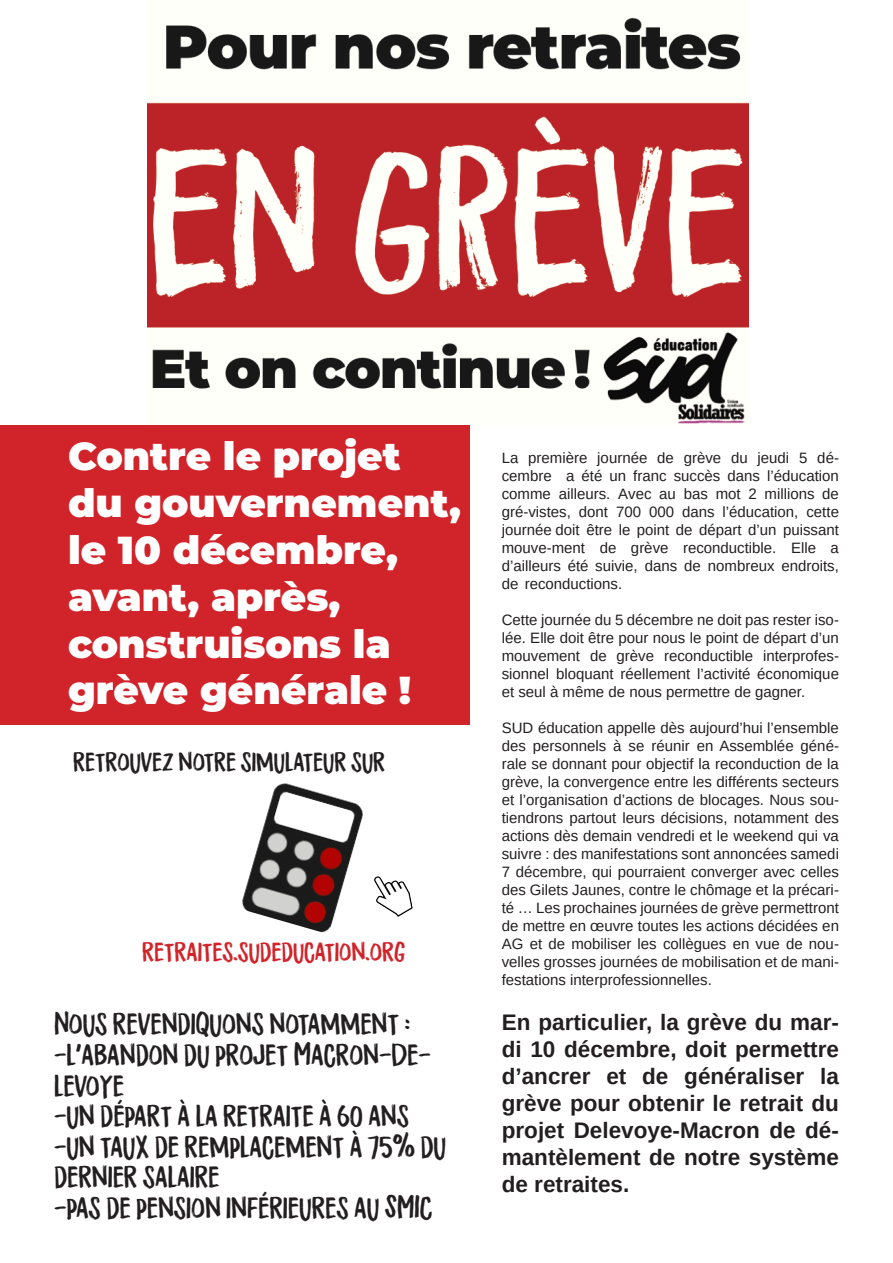
<style>
.page{position:relative;width:893px;height:1263px;background:#fff}
.page>*{position:absolute;margin:0;border:0;box-sizing:border-box;transform-origin:0 0}
.t1{font:900 39px/46.8px "Montserrat";color:#fff}
.t2{font:25.5px/30.6px "Flicker DEMO";color:#231f20}
.t3{font:22.65px "Flicker DEMO";color:#231f20}
.t4{font:22.65px "Flicker DEMO";color:#d1232a}
.t5{font:700 22.5px/27px "Liberation Sans";color:#231f20;text-align:justify}
.t6{font:15px/18px "Liberation Sans";color:#231f20;text-align:justify}
</style>
<div class="page">
<div style="left:0;top:425px;width:470px;height:300px;background:#d1232a"></div>
<img style="left:147px;top:17px;width:601px;height:407px">
<img style="left:242px;top:783px;width:121px;height:150px">
<img style="left:374px;top:876px;width:39px;height:41px">
<p class="t1" style="left:68px;top:431px;width:394px">Contre le projet du gouvernement, le 10 décembre, avant, après, construisons la grève générale !</p>
<p class="t3" style="left:73px;top:745px;width:314px">RETROUVEZ NOTRE SIMULATEUR SUR</p>
<p class="t4" style="left:142px;top:935px;width:265px">RETRAITES.SUDEDUCATION.ORG</p>
<p class="t2" style="left:54px;top:1008px;width:357px">NOUS REVENDIQUONS NOTAMMENT :</p>
<p class="t2" style="left:54px;top:1039px;width:378px">-L’ABANDON DU PROJET MACRON-DE-<br>LEVOYE</p>
<p class="t2" style="left:54px;top:1100px;width:357px">-UN DÉPART À LA RETRAITE À 60 ANS</p>
<p class="t2" style="left:54px;top:1131px;width:394px">-UN TAUX DE REMPLACEMENT À 75% DU<br>DERNIER SALAIRE</p>
<p class="t2" style="left:54px;top:1192px;width:380px">-PAS DE PENSION INFÉRIEURES AU SMIC</p>
<p class="t6" style="left:502px;top:449px;width:339px">La première journée de grève du jeudi 5 dé&shy;cembre a été un franc succès dans l’éducation comme ailleurs. Avec au bas mot 2 millions de gré-vistes, dont 700 000 dans l’éducation, cette journée doit être le point de départ d’un puissant mouve-ment de grève reconductible. Elle a d’ailleurs été suivie, dans de nombreux endroits, de reconductions.</p>
<p class="t6" style="left:502px;top:611px;width:339px">Cette journée du 5 décembre ne doit pas rester iso&shy;lée. Elle doit être pour nous le point de départ d’un mouvement de grève reconductible interprofes&shy;sionnel bloquant réellement l’activité économique et seul à même de nous permettre de gagner.</p>
<p class="t6" style="left:502px;top:719px;width:339px">SUD éducation appelle dès aujourd’hui l’ensemble des personnels à se réunir en Assemblée géné&shy;rale se donnant pour objectif la reconduction de la grève, la convergence entre les différents secteurs et l’organisation d’actions de blocages. Nous sou&shy;tiendrons partout leurs décisions, notamment des actions dès demain vendredi et le weekend qui va suivre : des manifestations sont annoncées samedi 7 décembre, qui pourraient converger avec celles des Gilets Jaunes, contre le chômage et la précari&shy;té … Les prochaines journées de grève permettront de mettre en œuvre toutes les actions décidées en AG et de mobiliser les collègues en vue de nou&shy;velles grosses journées de mobilisation et de mani&shy;festations interprofessionnelles.</p>
<p class="t5" style="left:502px;top:1009px;width:339px">En particulier, la grève du mar&shy;di 10 décembre, doit permettre d’ancrer et de généraliser la grève pour obtenir le retrait du projet Delevoye-Macron de dé&shy;mantèlement de notre système de retraites.</p>
</div>
